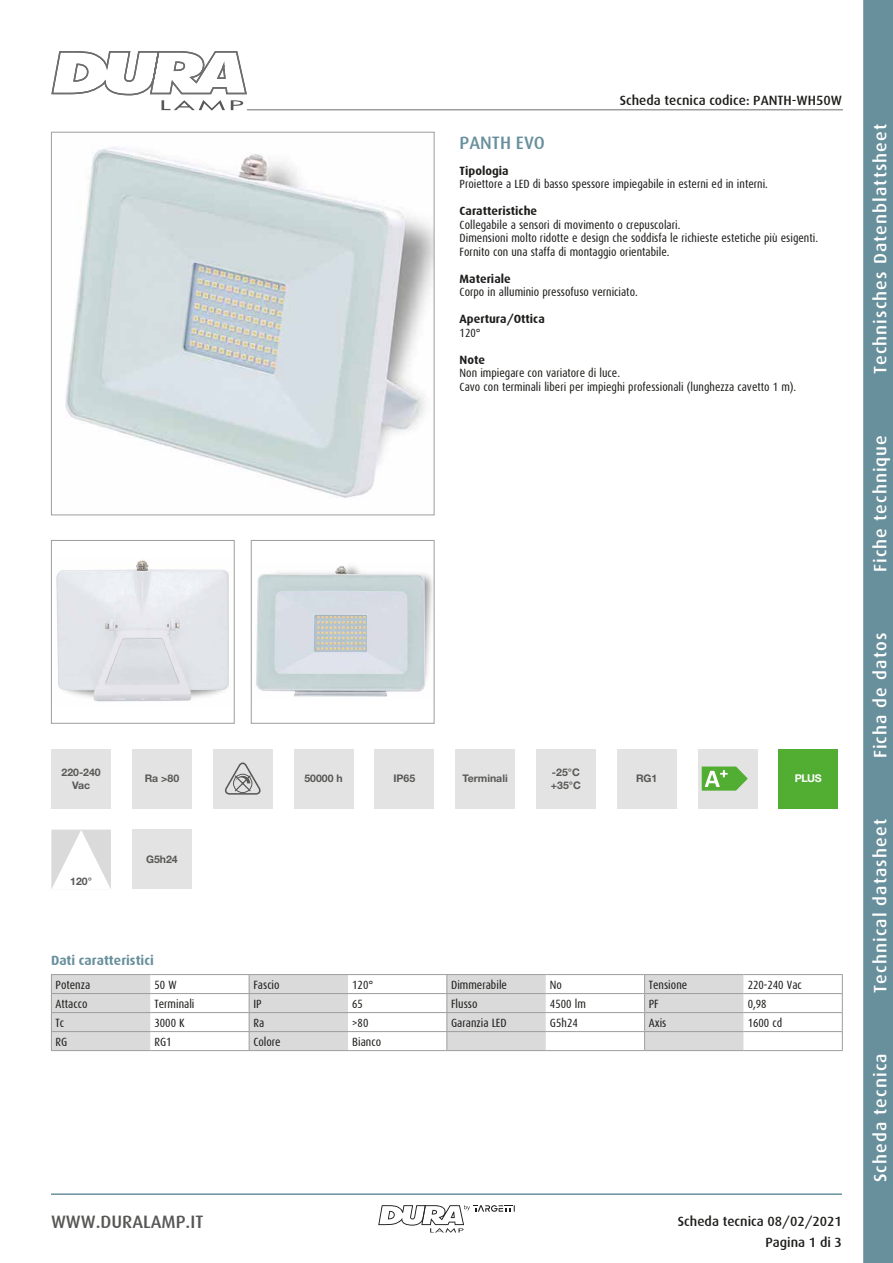
<style>
.page{position:relative;width:893px;height:1263px;background:#fff}
.page>*{position:absolute;margin:0;border:0;box-sizing:border-box;transform-origin:0 0}
.t1{font:500 18px "Dax";letter-spacing:.06em;color:#fff}
.t2{font:500 18px "Dax";color:#575756}
.t3{font:500 18px "Dax";color:#68909c}
.t4{font:500 13.5px/21.3px "Dax";color:#1d1d1b;text-align:right}
.t5{font:700 13.5px "Dax";color:#68909c}
.t6{font:12px/13.5px "Dax Condensed";color:#1d1d1b}
.t7{font:700 12px "Dax";color:#1d1d1b}
.t8{font:700 10.65px "Helvetica Neue LT Std";color:#fff}
.t9{font:700 10.5px/12.6px "Helvetica Neue LT Std";color:#585856;text-align:center}
</style>
<div class="page">
<svg style="left:863px;top:0;width:30px;height:1263px;background:#6b929e"></svg>
<hr style="left:51px;top:1193px;width:791px;height:2px;background:#68909c">
<svg style="left:51px;top:51px;width:197px;height:60px"></svg>
<svg style="left:378px;top:1205px;width:137px;height:28px"></svg>
<hr style="left:247px;top:109px;width:596px;height:1px;background:#9d9d9c">
<img style="left:65px;top:147px;width:367px;height:351px">
<div style="left:51px;top:132px;width:383px;height:383px;border:1px solid #9d9d9c"></div>
<img style="left:56px;top:559px;width:173px;height:143px">
<div style="left:51px;top:540px;width:184px;height:184px;border:1px solid #9d9d9c"></div>
<img style="left:256px;top:566px;width:176px;height:131px">
<div style="left:251px;top:540px;width:183px;height:184px;border:1px solid #9d9d9c"></div>
<div style="left:51px;top:749px;width:60px;height:59px;background:#e3e3e3"></div>
<div style="left:617px;top:749px;width:59px;height:59px;background:#e3e3e3"></div>
<div style="left:375px;top:749px;width:59px;height:59px;background:#e3e3e3"></div>
<div style="left:132px;top:830px;width:60px;height:59px;background:#e3e3e3"></div>
<div style="left:132px;top:749px;width:60px;height:59px;background:#e3e3e3"></div>
<div style="left:698px;top:749px;width:59px;height:59px;background:#e3e3e3"></div>
<svg style="left:702px;top:766px;width:46px;height:25px"></svg>
<div style="left:455px;top:749px;width:60px;height:59px;background:#e3e3e3"></div>
<div style="left:213px;top:749px;width:60px;height:59px;background:#e3e3e3"></div>
<svg style="left:225px;top:762px;width:36px;height:33px"></svg>
<div style="left:778px;top:749px;width:60px;height:59px;background:#52ae32"></div>
<div style="left:536px;top:749px;width:60px;height:59px;background:#e3e3e3"></div>
<div style="left:294px;top:749px;width:59px;height:59px;background:#e3e3e3"></div>
<svg style="left:51px;top:830px;width:60px;height:59px"></svg>
<svg style="left:52px;top:975px;width:691px;height:75px;fill:#dadada"></svg>
<hr style="left:51px;top:974px;width:99px;height:1px;background:#9d9d9c">
<hr style="left:150px;top:974px;width:99px;height:1px;background:#9d9d9c">
<hr style="left:348px;top:974px;width:99px;height:1px;background:#9d9d9c">
<hr style="left:546px;top:974px;width:99px;height:1px;background:#9d9d9c">
<hr style="left:743px;top:974px;width:100px;height:1px;background:#9d9d9c">
<hr style="left:51px;top:993px;width:99px;height:1px;background:#9d9d9c">
<hr style="left:150px;top:993px;width:99px;height:1px;background:#9d9d9c">
<hr style="left:348px;top:993px;width:99px;height:1px;background:#9d9d9c">
<hr style="left:546px;top:993px;width:99px;height:1px;background:#9d9d9c">
<hr style="left:743px;top:993px;width:100px;height:1px;background:#9d9d9c">
<hr style="left:51px;top:1012px;width:99px;height:1px;background:#9d9d9c">
<hr style="left:150px;top:1012px;width:99px;height:1px;background:#9d9d9c">
<hr style="left:348px;top:1012px;width:99px;height:1px;background:#9d9d9c">
<hr style="left:546px;top:1012px;width:99px;height:1px;background:#9d9d9c">
<hr style="left:743px;top:1012px;width:100px;height:1px;background:#9d9d9c">
<hr style="left:51px;top:1031px;width:99px;height:1px;background:#9d9d9c">
<svg style="left:51px;top:975px;width:1px;height:75px"></svg>
<hr style="left:150px;top:1031px;width:99px;height:1px;background:#9d9d9c">
<hr style="left:348px;top:1031px;width:99px;height:1px;background:#9d9d9c">
<hr style="left:546px;top:1031px;width:99px;height:1px;background:#9d9d9c">
<hr style="left:743px;top:1031px;width:100px;height:1px;background:#9d9d9c">
<svg style="left:842px;top:975px;width:1px;height:75px"></svg>
<hr style="left:51px;top:1050px;width:99px;height:1px;background:#9d9d9c">
<hr style="left:150px;top:1050px;width:99px;height:1px;background:#9d9d9c">
<hr style="left:348px;top:1050px;width:99px;height:1px;background:#9d9d9c">
<hr style="left:546px;top:1050px;width:99px;height:1px;background:#9d9d9c">
<hr style="left:743px;top:1050px;width:100px;height:1px;background:#9d9d9c">
<hr style="left:249px;top:974px;width:99px;height:1px;background:#9d9d9c">
<hr style="left:249px;top:993px;width:99px;height:1px;background:#9d9d9c">
<hr style="left:249px;top:1012px;width:99px;height:1px;background:#9d9d9c">
<hr style="left:249px;top:1031px;width:99px;height:1px;background:#9d9d9c">
<svg style="left:249px;top:975px;width:1px;height:75px"></svg>
<hr style="left:249px;top:1050px;width:99px;height:1px;background:#9d9d9c">
<hr style="left:447px;top:974px;width:99px;height:1px;background:#9d9d9c">
<hr style="left:447px;top:993px;width:99px;height:1px;background:#9d9d9c">
<hr style="left:447px;top:1012px;width:99px;height:1px;background:#9d9d9c">
<hr style="left:447px;top:1031px;width:99px;height:1px;background:#9d9d9c">
<svg style="left:446px;top:975px;width:1px;height:75px"></svg>
<hr style="left:447px;top:1050px;width:99px;height:1px;background:#9d9d9c">
<hr style="left:645px;top:974px;width:98px;height:1px;background:#9d9d9c">
<hr style="left:645px;top:993px;width:98px;height:1px;background:#9d9d9c">
<hr style="left:645px;top:1012px;width:98px;height:1px;background:#9d9d9c">
<hr style="left:645px;top:1031px;width:98px;height:1px;background:#9d9d9c">
<svg style="left:644px;top:975px;width:1px;height:75px"></svg>
<hr style="left:645px;top:1050px;width:98px;height:1px;background:#9d9d9c">
<p class="t4" style="left:620px;top:90px;width:224px">Scheda tecnica codice: PANTH-WH50W</p>
<h1 class="t3" style="left:460px;top:132px;width:87px">PANTH EVO</h1>
<p class="t7" style="left:460px;top:164px;width:51px">Tipologia</p>
<p class="t6" style="left:460px;top:178px;width:310px">Proiettore a LED di basso spessore impiegabile in esterni ed in interni.</p>
<p class="t7" style="left:460px;top:205px;width:79px">Caratteristiche</p>
<p class="t6" style="left:460px;top:218px;width:360px">Collegabile a sensori di movimento o crepuscolari.<br>Dimensioni molto ridotte e design che soddisfa le richieste estetiche più esigenti.<br>Fornito con una staffa di montaggio orientabile.</p>
<p class="t7" style="left:460px;top:272px;width:53px">Materiale</p>
<p class="t6" style="left:460px;top:286px;width:180px">Corpo in alluminio pressofuso verniciato.</p>
<p class="t7" style="left:460px;top:313px;width:87px">Apertura/Ottica</p>
<p class="t6" style="left:460px;top:326px;width:23px">120°</p>
<p class="t7" style="left:460px;top:353px;width:27px">Note</p>
<p class="t6" style="left:460px;top:367px;width:338px">Non impiegare con variatore di luce.<br>Cavo con terminali liberi per impieghi professionali (lunghezza cavetto 1 m).</p>
<p class="t9" style="left:145px;top:772px;width:36px">Ra &gt;80</p>
<p class="t9" style="left:462px;top:772px;width:47px">Terminali</p>
<p class="t9" style="left:551px;top:766px;width:31px;text-align:left">-25°C +35°C</p>
<p class="t9" style="left:62px;top:766px;width:41px">220-240<br>Vac</p>
<p class="t9" style="left:393px;top:772px;width:23px">IP65</p>
<p class="t9" style="left:636px;top:772px;width:23px">RG1</p>
<p class="t9" style="left:304px;top:772px;width:40px">50000 h</p>
<p class="t9" style="left:70px;top:875px;width:23px">120°</p>
<p class="t9" style="left:146px;top:853px;width:33px">G5h24</p>
<p class="t8" style="left:795px;top:771px;width:29px">PLUS</p>
<p class="t5" style="left:51px;top:953px;width:104px">Dati caratteristici</p>
<p class="t6" style="left:56px;top:978px;width:36px">Potenza</p>
<p class="t6" style="left:155px;top:978px;width:24px">50 W</p>
<p class="t6" style="left:253px;top:978px;width:28px">Fascio</p>
<p class="t6" style="left:352px;top:978px;width:23px">120°</p>
<p class="t6" style="left:451px;top:978px;width:57px">Dimmerabile</p>
<p class="t6" style="left:550px;top:978px;width:14px">No</p>
<p class="t6" style="left:649px;top:978px;width:40px">Tensione</p>
<p class="t6" style="left:748px;top:978px;width:56px">220-240 Vac</p>
<p class="t6" style="left:56px;top:997px;width:33px">Attacco</p>
<p class="t6" style="left:154px;top:997px;width:42px">Terminali</p>
<p class="t6" style="left:253px;top:997px;width:10px">IP</p>
<p class="t6" style="left:352px;top:997px;width:12px">65</p>
<p class="t6" style="left:451px;top:997px;width:28px">Flusso</p>
<p class="t6" style="left:550px;top:997px;width:37px">4500 lm</p>
<p class="t6" style="left:649px;top:997px;width:11px">PF</p>
<p class="t6" style="left:748px;top:997px;width:21px">0,98</p>
<p class="t6" style="left:56px;top:1016px;width:10px">Tc</p>
<p class="t6" style="left:154px;top:1016px;width:32px">3000 K</p>
<p class="t6" style="left:253px;top:1016px;width:12px">Ra</p>
<p class="t6" style="left:352px;top:1016px;width:18px">&gt;80</p>
<p class="t6" style="left:451px;top:1016px;width:57px">Garanzia LED</p>
<p class="t6" style="left:550px;top:1016px;width:29px">G5h24</p>
<p class="t6" style="left:649px;top:1016px;width:19px">Axis</p>
<p class="t6" style="left:748px;top:1016px;width:36px">1600 cd</p>
<p class="t6" style="left:56px;top:1035px;width:13px">RG</p>
<p class="t6" style="left:154px;top:1035px;width:19px">RG1</p>
<p class="t6" style="left:253px;top:1035px;width:29px">Colore</p>
<p class="t6" style="left:352px;top:1035px;width:30px">Bianco</p>
<h1 class="t2" style="left:51px;top:1212px;width:154px">WWW.DURALAMP.IT</h1>
<p class="t4" style="left:678px;top:1211px;width:166px">Scheda tecnica 08/02/2021<br>Pagina 1 di 3</p>
<h1 class="t1" style="left:870px;top:374px;width:252px;rotate:-90deg">Technisches Datenblattsheet</h1>
<h1 class="t1" style="left:870px;top:572px;width:139px;rotate:-90deg">Fiche technique</h1>
<h1 class="t1" style="left:870px;top:758px;width:127px;rotate:-90deg">Ficha de datos</h1>
<h1 class="t1" style="left:870px;top:993px;width:175px;rotate:-90deg">Technical datasheet</h1>
<h1 class="t1" style="left:870px;top:1182px;width:130px;rotate:-90deg">Scheda tecnica</h1>
</div>
